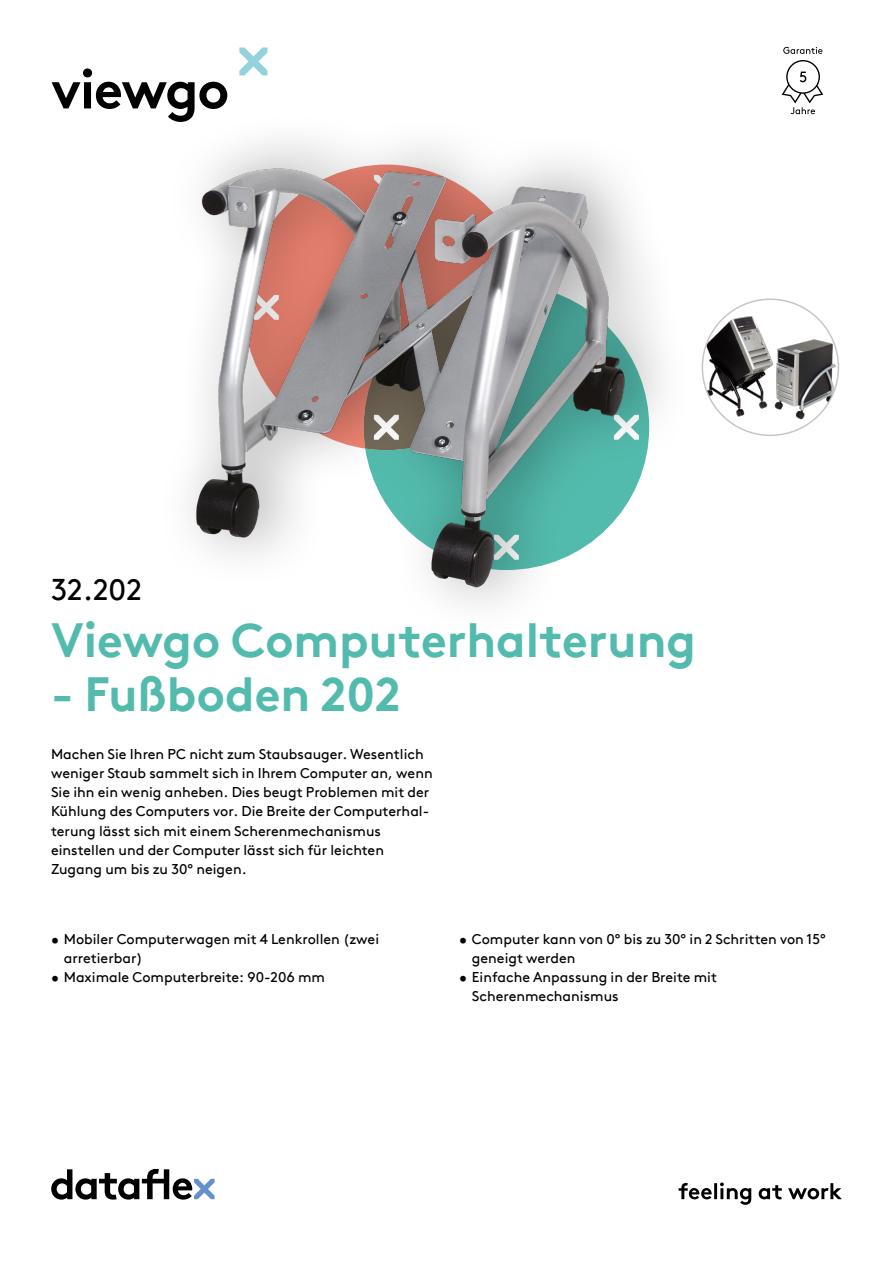
<style>
.page{position:relative;width:893px;height:1263px;background:#fff}
.page>*{position:absolute;margin:0;border:0;box-sizing:border-box;transform-origin:0 0}
.hoofdstuk{font:700 54px "Brown Pro TT";letter-spacing:-.02em;color:#000}
.productnaam{font:700 48px "Brown Pro TT";color:#53bbad}
.productnummer{font:30px "Brown Pro TT";color:#000}
.omschrijving{font:14.25px/19.2px "Brown Pro TT";color:#000}
</style>
<div class="page">
<svg style="left:51px;top:1169px;width:164px;height:30px"></svg>
<svg style="left:679px;top:1182px;width:163px;height:23px"></svg>
<svg style="left:239px;top:47px;width:28px;height:28px"></svg>
<img style="left:702px;top:313px;width:136px;height:109px">
<img style="left:189px;top:139px;width:452px;height:466px">
<svg style="left:783px;top:47px;width:39px;height:7px"></svg>
<svg style="left:782px;top:60px;width:41px;height:54px"></svg>
<p class="hoofdstuk" style="left:51px;top:46px;width:180px">viewgo</p>
<p class="productnummer" style="left:51px;top:566px;width:92px">32.202</p>
<p class="productnaam" style="left:51px;top:601px;width:647px">Viewgo Computerhalterung</p>
<p class="productnaam" style="left:51px;top:655px;width:351px">- Fußboden 202</p>
<p class="omschrijving" style="left:51px;top:743px;width:383px">Machen Sie Ihren PC nicht zum Staubsauger. Wesentlich weniger Staub sammelt sich in Ihrem Computer an, wenn Sie ihn ein wenig anheben. Dies beugt Problemen mit der Kühlung des Computers vor. Die Breite der Computerhal&shy;terung lässt sich mit einem Scherenmechanismus einstellen und der Computer lässt sich für leichten Zugang um bis zu 30° neigen.</p>
<p class="omschrijving" style="left:64px;top:928px;width:317px;text-indent:-13px">• Mobiler Computerwagen mit 4 Lenkrollen (zwei arretierbar)</p>
<p class="omschrijving" style="left:51px;top:966px;width:275px">• Maximale Computerbreite: 90-206 mm</p>
<p class="omschrijving" style="left:472px;top:928px;width:355px;text-indent:-13px">• Computer kann von 0° bis zu 30° in 2 Schritten von 15° geneigt werden</p>
<p class="omschrijving" style="left:472px;top:966px;width:247px;text-indent:-13px">• Einfache Anpassung in der Breite mit<br>Scherenmechanismus</p>
</div>
